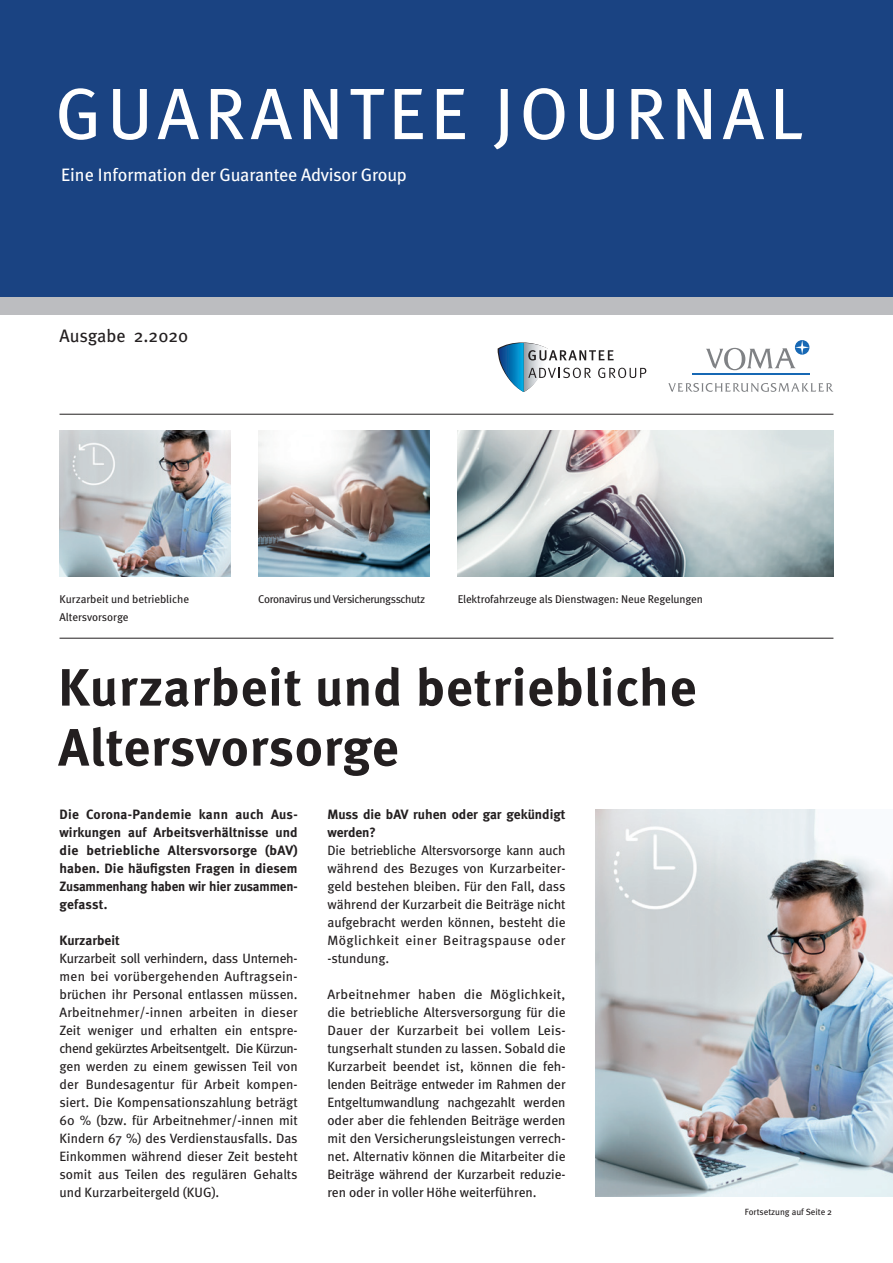
<style>
.page{position:relative;width:893px;height:1263px;background:#fff}
.page>*{position:absolute;margin:0;border:0;box-sizing:border-box;transform-origin:0 0}
.t1{font:72.75px "Meta";letter-spacing:.08em;color:#fff}
.t2{font:700 52.5px/60px "Meta";letter-spacing:.02em;color:#231f20}
.t3{font:18px "Meta";letter-spacing:-.01em;color:#fff}
.t4{font:18px "Meta";color:#231f20}
.t5{font:13.5px/18px "Meta";color:#231f20;text-align:justify}
.t6{font:700 13.5px/18px "Meta";color:#231f20;text-align:justify}
.t7{font:11.25px/18px "Meta";letter-spacing:-.01em;color:#231f20}
.t8{font:11.25px "Meta";letter-spacing:-.035em;color:#231f20}
.t9{font:9px "Meta";color:#231f20}
</style>
<div class="page">
<div style="left:0;top:0;width:893px;height:297px;background:#1a4382"></div>
<div style="left:0;top:297px;width:893px;height:18px;background:#bcbdc0"></div>
<hr style="left:60px;top:414px;width:773px;height:1px;background:#231f20">
<hr style="left:60px;top:638px;width:773px;height:1px;background:#231f20">
<img style="left:258px;top:431px;width:172px;height:145px">
<img style="left:458px;top:431px;width:375px;height:145px">
<img style="left:60px;top:431px;width:171px;height:145px">
<img style="left:595px;top:809px;width:298px;height:388px">
<svg style="left:668px;top:383px;width:165px;height:9px"></svg>
<hr style="left:692px;top:374px;width:117px;height:1px;background:#1768b4">
<svg style="left:706px;top:340px;width:103px;height:30px"></svg>
<svg style="left:497px;top:342px;width:149px;height:50px"></svg>
<h1 class="t1" style="left:55px;top:71px;width:749px">GUARANTEE JOURNAL</h1>
<h3 class="t3" style="left:61px;top:164px;width:347px">Eine Information der Guarantee Advisor Group</h3>
<h3 class="t4" style="left:60px;top:325px;width:130px">Ausgabe 2.2020</h3>
<p class="t7" style="left:60px;top:590px;width:131px">Kurzarbeit und betriebliche<br>Altersvorsorge</p>
<p class="t8" style="left:258px;top:592px;width:168px">Coronavirus und Versicherungsschutz</p>
<p class="t7" style="left:458px;top:590px;width:247px">Elektrofahrzeuge als Dienstwagen: Neue Regelungen</p>
<h2 class="t2" style="left:58px;top:657px;width:639px">Kurzarbeit und betriebliche<br>Altersvorsorge</h2>
<p class="t6" style="left:60px;top:805px;width:240px">Die Corona-Pandemie kann auch Aus&shy;wirkungen auf Arbeitsverhältnisse und die betriebliche Altersvorsorge (bAV) haben. Die häufigsten Fragen in diesem Zusammenhang haben wir hier zusammen&shy;gefasst.</p>
<p class="t6" style="left:60px;top:931px;width:62px">Kurzarbeit</p>
<p class="t5" style="left:60px;top:949px;width:240px">Kurzarbeit soll verhindern, dass Unterneh&shy;men bei vorübergehenden Auftragsein&shy;brüchen ihr Personal entlassen müssen.<br>Arbeitnehmer/-innen arbeiten in dieser Zeit weniger und erhalten ein entspre&shy;chend gekürztes Arbeitsentgelt. Die Kürzun&shy;gen werden zu einem gewissen Teil von der Bundesagentur für Arbeit kompen&shy;siert. Die Kompensationszahlung beträgt 60 % (bzw. für Arbeitnehmer/-innen mit Kindern 67 %) des Verdienstausfalls. Das Einkommen während dieser Zeit besteht somit aus Teilen des regulären Gehalts und Kurzarbeitergeld (KUG).</p>
<p class="t6" style="left:327px;top:805px;width:240px">Muss die bAV ruhen oder gar gekündigt werden?</p>
<p class="t5" style="left:327px;top:841px;width:240px">Die betriebliche Altersvorsorge kann auch während des Bezuges von Kurzarbeiter&shy;geld bestehen bleiben. Für den Fall, dass während der Kurzarbeit die Beiträge nicht aufgebracht werden können, besteht die Möglichkeit einer Beitragspause oder -stundung.</p>
<p class="t5" style="left:327px;top:985px;width:240px">Arbeitnehmer haben die Möglichkeit, die betriebliche Altersversorgung für die Dauer der Kurzarbeit bei vollem Leis&shy;tungserhalt stunden zu lassen. Sobald die Kurzarbeit beendet ist, können die feh&shy;lenden Beiträge entweder im Rahmen der Entgeltumwandlung nachgezahlt werden oder aber die fehlenden Beiträge werden mit den Versicherungsleistungen verrech&shy;net. Alternativ können die Mitarbeiter die Beiträge während der Kurzarbeit reduzie&shy;ren oder in voller Höhe weiterführen.</p>
<p class="t9" style="left:745px;top:1206px;width:89px">Fortsetzung auf Seite 2</p>
</div>
